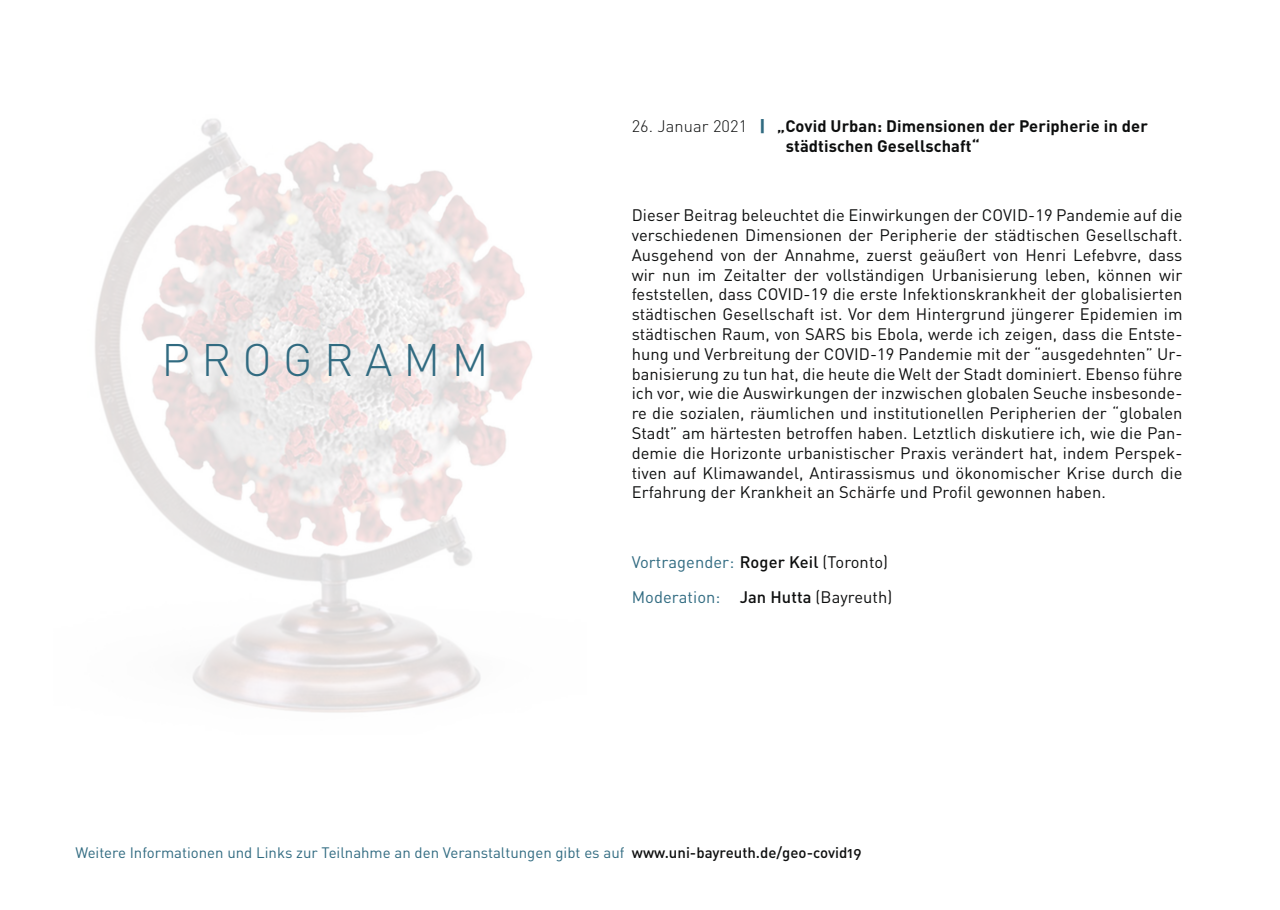
<style>
.page{position:relative;width:1280px;height:910px;background:#fff}
.page>*{position:absolute;margin:0;border:0;box-sizing:border-box;transform-origin:0 0}
.t1{font:300 45px "DIN";color:#316b81}
.t2{font:16.5px/19.8px "DIN";letter-spacing:.005em;color:#0d0e0e;text-align:justify}
.t3{font:700 16.5px/19.8px "DIN";letter-spacing:.005em;color:#0d0e0e}
.t4{font:16.5px "DIN";letter-spacing:.005em;color:#316b81}
.t5{font:15px "DIN";color:#316b81}
.s1{font-weight:300}
.s2{font-weight:900;color:#316b81}
.s3{font-weight:500;color:#0d0e0e}
.s4{color:#0d0e0e}
.s5{font-family:"DIN Medium Alternate";color:#0d0e0e}
</style>
<div class="page">
<img style="left:95px;top:119px;width:438px;height:594px">
<p class="t1" style="left:161px;top:333px;width:329px">P R O G R A M M</p>
<p class="t3" style="left:786px;top:115px;width:363px;text-indent:-154px"><span class="s1">26. Januar 2021</span> <span class="s2">|</span> „Covid Urban: Dimensionen der Peripherie in der städtischen Gesellschaft“</p>
<p class="t2" style="left:632px;top:205px;width:552px">Dieser Beitrag beleuchtet die Einwirkungen der COVID-19 Pandemie auf die verschiedenen Dimensionen der Peripherie der städtischen Gesellschaft.<br>Ausgehend von der Annahme, zuerst geäußert von Henri Lefebvre, dass wir nun im Zeitalter der vollständigen Urbanisierung leben, können wir feststellen, dass COVID-19 die erste Infektionskrankheit der globalisierten städtischen Gesellschaft ist. Vor dem Hintergrund jüngerer Epidemien im städtischen Raum, von SARS bis Ebola, werde ich zeigen, dass die Entste&shy;hung und Verbreitung der COVID-19 Pandemie mit der “ausgedehnten” Ur&shy;banisierung zu tun hat, die heute die Welt der Stadt dominiert. Ebenso führe ich vor, wie die Auswirkungen der inzwischen globalen Seuche insbesonde&shy;re die sozialen, räumlichen und institutionellen Peripherien der “globalen Stadt” am härtesten betroffen haben. Letztlich diskutiere ich, wie die Pan&shy;demie die Horizonte urbanistischer Praxis verändert hat, indem Perspek&shy;tiven auf Klimawandel, Antirassismus und ökonomischer Krise durch die Erfahrung der Krankheit an Schärfe und Profil gewonnen haben.</p>
<p class="t4" style="left:632px;top:552px;width:258px">Vortragender: <span class="s3">Roger Keil</span> <span class="s4">(Toronto)</span></p>
<p class="t4" style="left:632px;top:587px;width:262px">Moderation: <span class="s3">Jan Hutta</span> <span class="s4">(Bayreuth)</span></p>
<p class="t5" style="left:75px;top:843px;width:787px">Weitere Informationen und Links zur Teilnahme an den Veranstaltungen gibt es auf <span class="s5">www.uni-bayreuth.de/geo-covid19</span></p>
</div>
